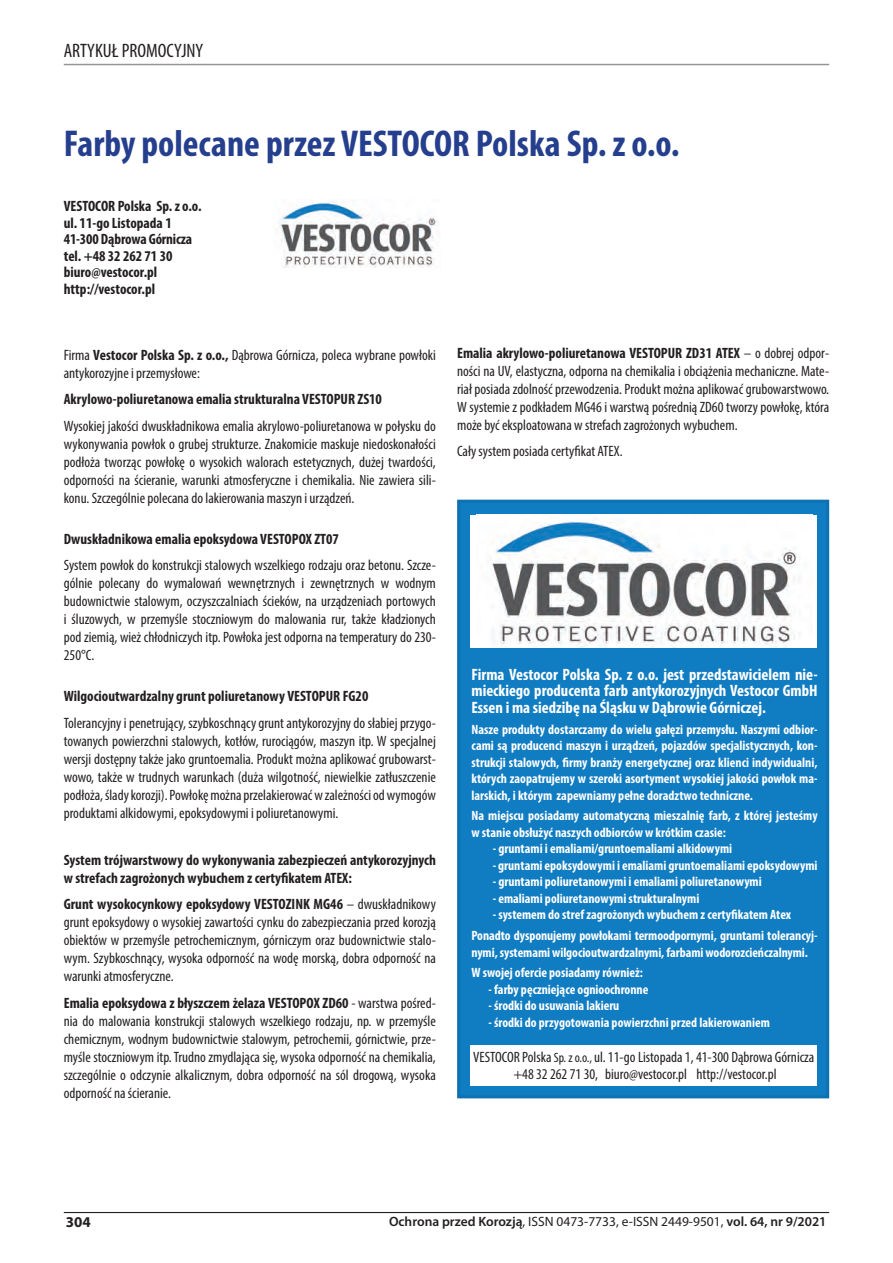
<style>
.page{position:relative;width:893px;height:1263px;background:#fff}
.page>*{position:absolute;margin:0;border:0;box-sizing:border-box;transform-origin:0 0}
.t1{font:700 condensed 37.5px "Myriad Pro";color:#253f8e}
.t2{font:condensed 19.5px "Myriad Pro";color:#231f20}
.t3{font:700 condensed 16.5px/16.5px "Myriad Pro";color:#fff;text-align:justify}
.t4{font:condensed 15px/18px "Myriad Pro";color:#231f20;text-align:justify}
.t5{font:700 condensed 15px/16.5px "Myriad Pro";color:#231f20}
.t6{font:700 15px "Myriad Pro";color:#231f20}
.t7{font:700 condensed 13.5px/16.5px "Myriad Pro";color:#fff}
.t8{font:600 13.5px "Myriad Pro";color:#231f20}
.s1{font-weight:700}
.s2{font-stretch:normal}
.s3{font-size:13.5px}
.s4{font-weight:400}
</style>
<div class="page">
<hr style="left:64px;top:1212px;width:765px;height:1px;background:#231f20">
<hr style="left:64px;top:64px;width:765px;height:1px;background:#939598">
<img style="left:278px;top:201px;width:161px;height:67px">
<div style="left:457px;top:500px;width:372px;height:598px;background:#107cc2;border:3px solid #0e71b1"></div>
<div style="left:470px;top:515px;width:347px;height:132px;background:#fff"></div>
<img style="left:492px;top:519px;width:309px;height:128px">
<div style="left:470px;top:1045px;width:347px;height:41px;background:#fff"></div>
<h2 class="t2" style="left:64px;top:39px;width:141px">ARTYKUŁ PROMOCYJNY</h2>
<h1 class="t1" style="left:64px;top:120px;width:617px">Farby polecane przez VESTOCOR Polska Sp. z o.o.</h1>
<p class="t5" style="left:64px;top:198px;width:139px">VESTOCOR Polska Sp. z o.o. ul. 11-go Listopada 1<br>41-300 Dąbrowa Górnicza tel. +48 32 262 71 30 biuro@vestocor.pl http://vestocor.pl</p>
<p class="t4" style="left:64px;top:346px;width:374px">Firma <span class="s1">Vestocor Polska Sp. z o.o.,</span> Dąbrowa Górnicza, poleca wybrane powłoki antykorozyjne i przemysłowe:</p>
<p class="t5" style="left:64px;top:391px;width:320px">Akrylowo-poliuretanowa emalia strukturalna VESTOPUR ZS10</p>
<p class="t4" style="left:64px;top:417px;width:374px">Wysokiej jakości dwuskładnikowa emalia akrylowo-poliuretanowa w połysku do wykonywania powłok o grubej strukturze. Znakomicie maskuje niedoskonałości podłoża tworząc powłokę o wysokich walorach estetycznych, dużej twardości, odporności na ścieranie, warunki atmosferyczne i chemikalia. Nie zawiera sili&shy;konu. Szczególnie polecana do lakierowania maszyn i urządzeń.</p>
<p class="t5" style="left:64px;top:530px;width:277px">Dwuskładnikowa emalia epoksydowa VESTOPOX ZT07</p>
<p class="t4" style="left:64px;top:556px;width:374px">System powłok do konstrukcji stalowych wszelkiego rodzaju oraz betonu. Szcze&shy;gólnie polecany do wymalowań wewnętrznych i zewnętrznych w wodnym budownictwie stalowym, oczyszczalniach ścieków, na urządzeniach portowych i śluzowych, w przemyśle stoczniowym do malowania rur, także kładzionych pod ziemią, wież chłodniczych itp. Powłoka jest odporna na temperatury do 230- 250<span class="s2">°</span>C.</p>
<p class="t5" style="left:64px;top:688px;width:306px">Wilgocioutwardzalny grunt poliuretanowy VESTOPUR FG20</p>
<p class="t4" style="left:64px;top:714px;width:374px">Tolerancyjny i penetrujący, szybkoschnący grunt antykorozyjny do słabiej przygo&shy;towanych powierzchni stalowych, kotłów, rurociągów, maszyn itp. W specjalnej wersji dostępny także jako gruntoemalia. Produkt można aplikować grubowarst&shy;wowo, także w trudnych warunkach (duża wilgotność, niewielkie zatłuszczenie podłoża, ślady korozji). Powłokę można przelakierować w zależności od wymogów produktami alkidowymi, epoksydowymi i poliuretanowymi.</p>
<p class="t5" style="left:64px;top:850px;width:374px;line-height:18px">System trójwarstwowy do wykonywania zabezpieczeń antykorozyjnych w strefach zagrożonych wybuchem z certyfikatem ATEX:</p>
<p class="t4" style="left:64px;top:895px;width:374px"><span class="s1">Grunt wysokocynkowy epoksydowy VESTOZINK MG46</span> – dwuskładnikowy grunt epoksydowy o wysokiej zawartości cynku do zabezpieczania przed korozją obiektów w przemyśle petrochemicznym, górniczym oraz budownictwie stalo&shy;wym. Szybkoschnący, wysoka odporność na wodę morską, dobra odporność na warunki atmosferyczne.</p>
<p class="t4" style="left:64px;top:994px;width:374px"><span class="s1">Emalia epoksydowa z błyszczem żelaza VESTOPOX ZD60</span> - warstwa pośred&shy;nia do malowania konstrukcji stalowych wszelkiego rodzaju, np. w przemyśle chemicznym, wodnym budownictwie stalowym, petrochemii, górnictwie, prze&shy;myśle stoczniowym itp. Trudno zmydlająca się, wysoka odporność na chemikalia, szczególnie o odczynie alkalicznym, dobra odporność na sól drogową, wysoka odporność na ścieranie.</p>
<p class="t4" style="left:457px;top:344px;width:374px"><span class="s1">Emalia akrylowo-poliuretanowa VESTOPUR ZD31 ATEX</span> – o dobrej odpor&shy;ności na UV, elastyczna, odporna na chemikalia i obciążenia mechaniczne. Mate&shy;riał posiada zdolność przewodzenia. Produkt można aplikować grubowarstwowo.<br>W systemie z podkładem MG46 i warstwą pośrednią ZD60 tworzy powłokę, która może być eksploatowana w strefach zagrożonych wybuchem.</p>
<p class="t4" style="left:457px;top:442px;width:167px">Cały system posiada certyfikat ATEX.</p>
<p class="t3" style="left:471px;top:666px;width:348px">Firma Vestocor Polska Sp. z o.o. jest przedstawicielem nie&shy;mieckiego producenta farb antykorozyjnych Vestocor GmbH Essen i ma siedzibę na Śląsku w Dąbrowie Górniczej.</p>
<p class="t7" style="left:471px;top:720px;width:348px;text-align:justify">Nasze produkty dostarczamy do wielu gałęzi przemysłu. Naszymi odbior&shy;cami są producenci maszyn i urządzeń, pojazdów specjalistycznych, kon&shy;strukcji stalowych, firmy branży energetycznej oraz klienci indywidualni, których zaopatrujemy w szeroki asortyment wysokiej jakości powłok ma&shy;larskich, i którym zapewniamy pełne doradztwo techniczne.</p>
<p class="t7" style="left:471px;top:807px;width:348px">Na miejscu posiadamy automatyczną mieszalnię farb, z której jesteśmy w stanie obsłużyć naszych odbiorców w krótkim czasie:</p>
<p class="t7" style="left:493px;top:840px;width:241px">- gruntami i emaliami/gruntoemaliami alkidowymi</p>
<p class="t7" style="left:493px;top:857px;width:326px">- gruntami epoksydowymi i emaliami gruntoemaliami epoksydowymi</p>
<p class="t7" style="left:493px;top:873px;width:271px">- gruntami poliuretanowymi i emaliami poliuretanowymi</p>
<p class="t7" style="left:493px;top:890px;width:208px">- emaliami poliuretanowymi strukturalnymi</p>
<p class="t7" style="left:471px;top:904px;width:347px;line-height:20.7px;text-align:center">- systemem do stref zagrożonych wybuchem z certyfikatem Atex<br>Ponadto dysponujemy powłokami termoodpornymi, gruntami tolerancyj-</p>
<p class="t7" style="left:471px;top:941px;width:338px;line-height:20.7px">nymi, systemami wilgocioutwardzalnymi, farbami wodorozcieńczalnymi.<br>W swojej ofercie posiadamy również:</p>
<p class="t7" style="left:488px;top:981px;width:162px">- farby pęczniejące ognioochronne</p>
<p class="t7" style="left:488px;top:997px;width:132px">- środki do usuwania lakieru</p>
<p class="t7" style="left:488px;top:1014px;width:283px">- środki do przygotowania powierzchni przed lakierowaniem</p>
<p class="t4" style="left:473px;top:1049px;width:343px;line-height:16.5px;text-align:center">VESTOCOR Polska <span class="s3">Sp. z o.o.,</span> ul. 11-go Listopada 1, 41-300 Dąbrowa Górnicza +48 32 262 71 30, biuro@vestocor.pl http://vestocor.pl</p>
<p class="t6" style="left:66px;top:1212px;width:26px">304</p>
<p class="t8" style="left:389px;top:1213px;width:439px">Ochrona przed Korozją<span class="s4">, ISSN 0473-7733, e-ISSN 2449-9501,</span> vol. 64, nr 9/2021</p>
</div>
